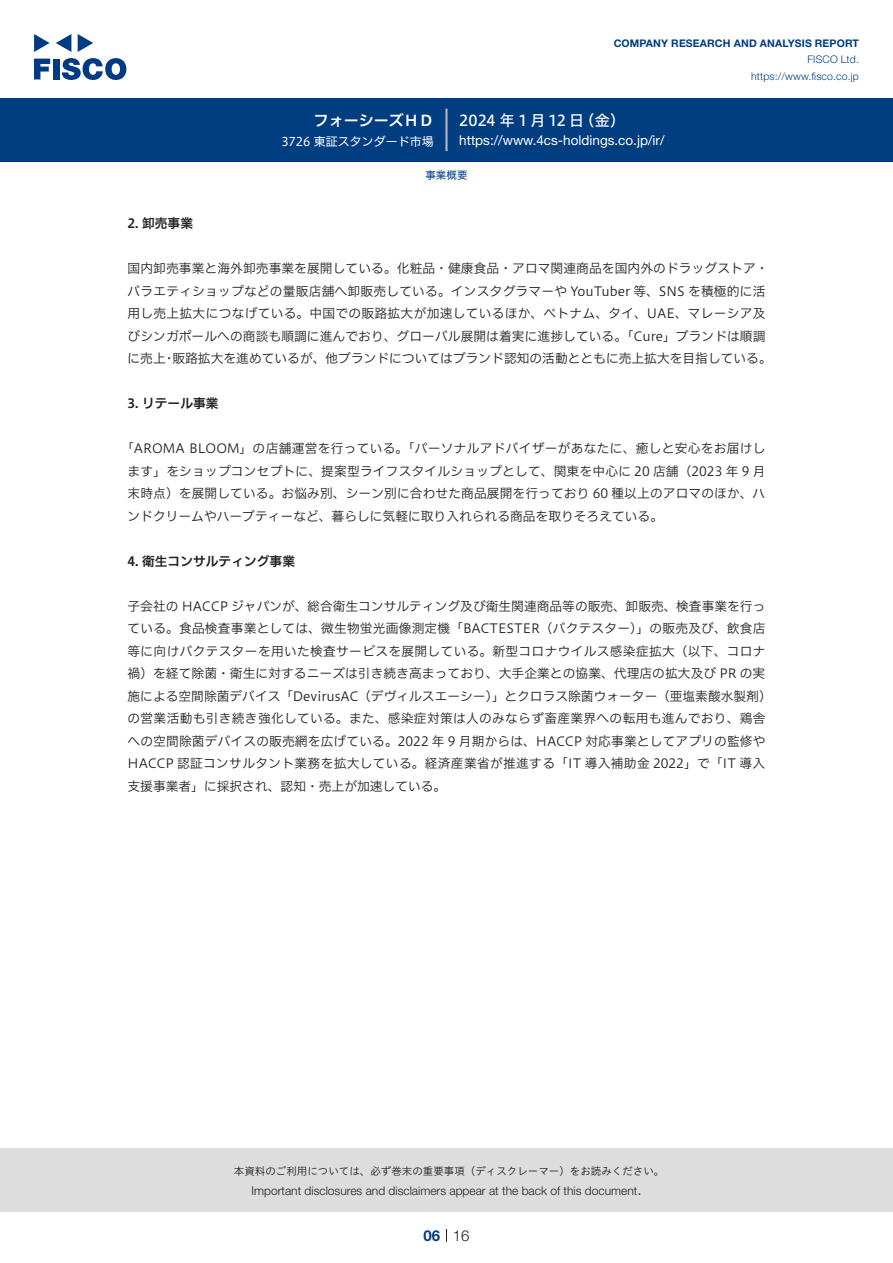
<style>
.page{position:relative;width:893px;height:1263px;background:#fff}
.page>*{position:absolute;margin:0;border:0;box-sizing:border-box;transform-origin:0 0}
.t1{font:15px "Hiragino UD Sans F Std N W5";color:#fff}
.t2{font:15px "Hiragino UD Sans F Std N W6";color:#fff}
.t3{font:300 15px "Helvetica Neue LT Std";color:#231f20}
.t4{font:700 15px "Helvetica Neue LT Std";color:#003d81}
.t5{font:13.5px "Helvetica Neue LT Std";color:#fff}
.t6{font:12.75px/22.5px "Hiragino UD Sans F Std N W3";letter-spacing:.005em;color:#231f20;text-align:justify}
.t7{font:12.75px "Hiragino UD Sans F Std N W6";color:#231f20}
.t8{font:300 12px "Helvetica Neue LT Std";color:#231f20}
.t9{font:12px "Hiragino UD Sans F Std N W4";color:#fff}
.t10{font:10.5px "Hiragino UD Sans Std W3";color:#231f20}
.t11{font:700 10.5px "Helvetica Neue LT Std";letter-spacing:.015em;color:#003d81}
.t12{font:300 10.5px/16.5px "Helvetica Neue LT Std";letter-spacing:.015em;color:#003d81;text-align:right}
.t13{font:10.5px "Hiragino UD Sans F Std N W4";color:#003d81}
</style>
<div class="page">
<div style="left:0;top:1148px;width:893px;height:64px;background:#ddd"></div>
<svg style="left:34px;top:59px;width:16px;height:20px"></svg>
<div style="left:53px;top:59px;width:6px;height:20px;background:#003a83"></div>
<svg style="left:62px;top:58px;width:64px;height:22px"></svg>
<svg style="left:34px;top:34px;width:16px;height:18px"></svg>
<svg style="left:78px;top:34px;width:15px;height:18px"></svg>
<svg style="left:56px;top:34px;width:15px;height:18px"></svg>
<div style="left:0;top:98px;width:893px;height:64px;background:#003d81"></div>
<hr style="left:445px;top:109px;width:3px;height:42px;background:#b5b5b6">
<svg style="left:446px;top:1229px;width:1px;height:13px"></svg>
<p class="t2" style="left:314px;top:109px;width:122px">フォーシーズＨＤ</p>
<p class="t9" style="left:281px;top:132px;width:154px">3726 東証スタンダード市場</p>
<p class="t11" style="left:614px;top:37px;width:247px">COMPANY RESEARCH AND ANALYSIS REPORT</p>
<p class="t12" style="left:751px;top:51px;width:109px">FISCO Ltd. https://www.fisco.co j p.</p>
<p class="t1" style="left:579px;top:109px;width:47px">（金(</p>
<p class="t1" style="left:459px;top:109px;width:126px">2024 年 1 月 12 日</p>
<p class="t5" style="left:459px;top:132px;width:207px">https://www.4cs-holdings. c o j p. /i r/</p>
<p class="t13" style="left:425px;top:167px;width:43px">事業概要</p>
<p class="t7" style="left:128px;top:214px;width:67px">2. 卸売事業</p>
<p class="t6" style="left:128px;top:256px;width:642px">国内卸売事業と海外卸売事業を展開している。化粧品・健康食品・アロマ関連商品を国内外のドラッグストア・</p>
<p class="t6" style="left:128px;top:279px;width:639px">バラエティショップなどの量販店舗へ卸販売している。インスタグラマーや YouTuber 等、SNS を積極的に活</p>
<p class="t6" style="left:128px;top:301px;width:639px">用し売上拡大につなげている。中国での販路拡大が加速しているほか、ベトナム、タイ、UAE、マレーシア及</p>
<p class="t6" style="left:128px;top:324px;width:639px">びシンガポールへの商談も順調に進んでおり、グローバル展開は着実に進捗している。「Cure」ブランドは順調</p>
<p class="t6" style="left:172px;top:346px;width:601px">販路拡大を進めているが、他ブランドについてはブランド認知の活動とともに売上拡大を目指している。</p>
<p class="t6" style="left:128px;top:346px;width:40px">に売上</p>
<p class="t7" style="left:128px;top:394px;width:93px">3. リテール事業</p>
<p class="t6" style="left:128px;top:436px;width:639px;text-indent:-6px">「AROMA BLOOM」の店舗運営を行っている。「パーソナルアドバイザーがあなたに、癒しと安心をお届けします」をショップコンセプトに、提案型ライフスタイルショップとして、関東を中心に 20 店舗（2023 年 9 月末時点）を展開している。お悩み別、シーン別に合わせた商品展開を行っており 60 種以上のアロマのほか、ハンドクリームやハーブティーなど、暮らしに気軽に取り入れられる商品を取りそろえている。</p>
<p class="t7" style="left:128px;top:551px;width:169px">4. 衛生コンサルティング事業</p>
<p class="t6" style="left:128px;top:594px;width:646px;text-align:left">子会社の HACCP ジャパンが、総合衛生コンサルティング及び衛生関連商品等の販売、卸販売、検査事業を行っている。食品検査事業としては、微生物蛍光画像測定機「BACTESTER（バクテスター）」の販売及び、飲食店等に向けバクテスターを用いた検査サービスを展開している。新型コロナウイルス感染症拡大（以下、コロナ禍）を経て除菌・衛生に対するニーズは引き続き高まっており、大手企業との協業、代理店の拡大及び PR の実施による空間除菌デバイス「DevirusAC（デヴィルスエーシー）」とクロラス除菌ウォーター（亜塩素酸水製剤(の営業活動も引き続き強化している。また、感染症対策は人のみならず畜産業界への転用も進んでおり、鶏舎への空間除菌デバイスの販売網を広げている。2022 年 9 月期からは、HACCP 対応事業としてアプリの監修やHACCP 認証コンサルタント業務を拡大している。経済産業省が推進する「IT 導入補助金 2022」で「IT 導入支援事業者」に採択され、認知・売上が加速している。</p>
<p class="t6" style="left:163px;top:346px;width:14px">・</p>
<p class="t10" style="left:234px;top:1163px;width:432px">本資料のご利用については、必ず巻末の重要事項（ディスクレーマー）をお読みください。</p>
<p class="t3" style="left:637px;top:1180px;width:6px">.</p>
<p class="t8" style="left:251px;top:1183px;width:387px">Important disclosures and disclaimers appear at the back of this document</p>
<p class="t4" style="left:423px;top:1226px;width:18px">06</p>
<p class="t3" style="left:453px;top:1226px;width:18px">16</p>
</div>
